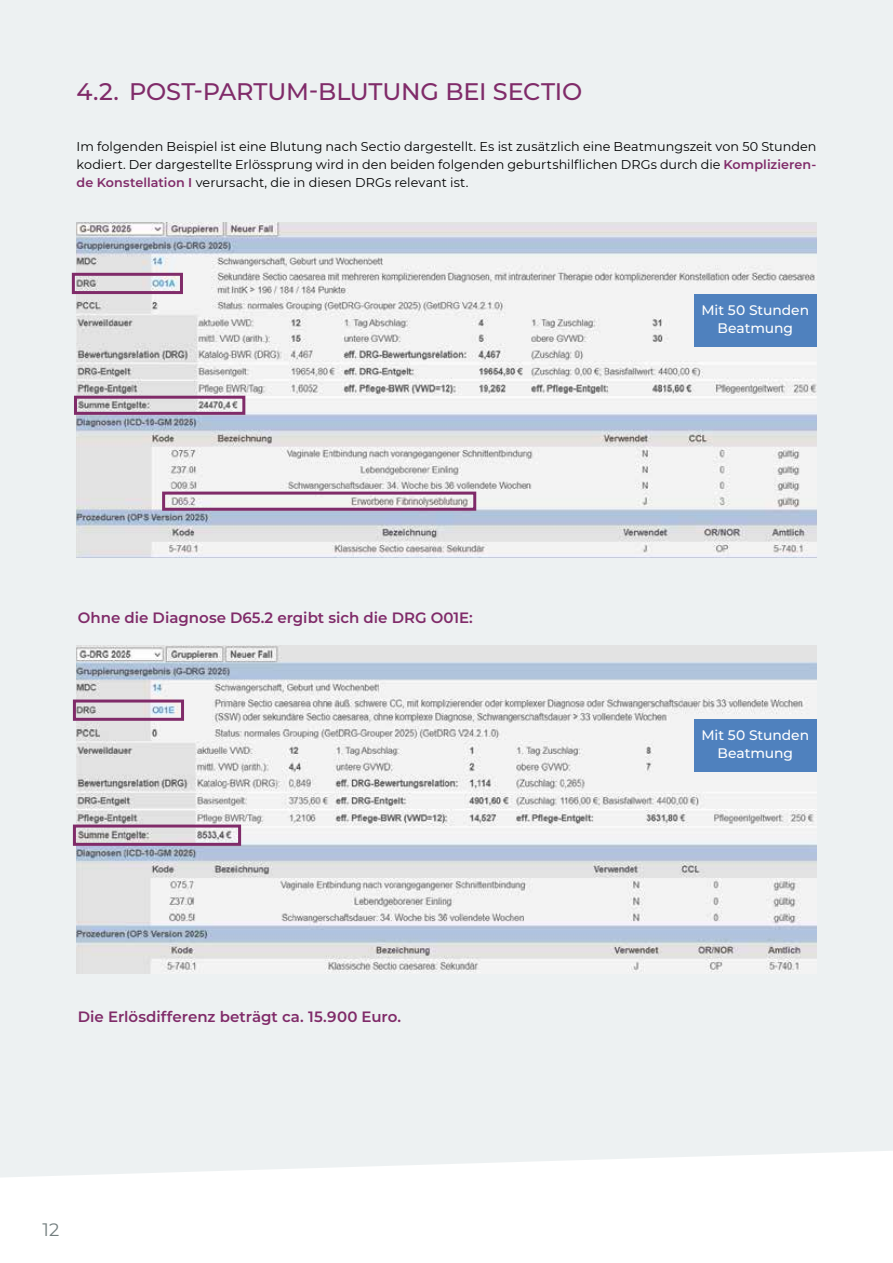
<style>
.page{position:relative;width:893px;height:1263px;background:#fff}
.page>*{position:absolute;margin:0;border:0;box-sizing:border-box;transform-origin:0 0}
.t1{font:500 24px "Montserrat";letter-spacing:-.005em;color:#802b69}
.t2{font:18px "Montserrat";color:#727d7e}
.t3{font:600 15px "Montserrat";color:#802b69}
.t4{font:500 13.8px/17.9px "Montserrat";color:#fff;text-align:center}
.t5{font:12.75px/18px "Montserrat";letter-spacing:.005em;color:#000;text-align:justify}
.s1{font-weight:600;color:#802b69}
</style>
<div class="page">
<div style="left:0;top:0;width:893px;height:1177px;background:#edf1f2"></div>
<img style="left:77px;top:222px;width:739px;height:335px">
<img style="left:77px;top:645px;width:739px;height:329px">
<div style="left:72px;top:273px;width:111px;height:21px;border:3px solid #802b69"></div>
<div style="left:74px;top:396px;width:171px;height:19px;border:3px solid #802b69"></div>
<div style="left:73px;top:699px;width:111px;height:22px;border:3px solid #802b69"></div>
<div style="left:162px;top:492px;width:314px;height:19px;border:3px solid #802b69"></div>
<div style="left:73px;top:824px;width:168px;height:22px;border:3px solid #802b69"></div>
<div style="left:694px;top:294px;width:122px;height:53px;background:#4f81be"></div>
<div style="left:694px;top:719px;width:122px;height:53px;background:#4f81be"></div>
<h1 class="t1" style="left:77px;top:74px;width:507px">4.2. POST-PARTUM-BLUTUNG BEI SECTIO</h1>
<p class="t5" style="left:77px;top:137px;width:741px">Im folgenden Beispiel ist eine Blutung nach Sectio dargestellt. Es ist zusätzlich eine Beatmungszeit von 50 Stunden kodiert. Der dargestellte Erlössprung wird in den beiden folgenden geburtshilflichen DRGs durch die <span class="s1">Komplizieren&shy;de Konstellation I</span> verursacht, die in diesen DRGs relevant ist.</p>
<p class="t4" style="left:701px;top:301px;width:109px">Mit 50 Stunden<br>Beatmung</p>
<p class="t3" style="left:78px;top:607px;width:396px">Ohne die Diagnose D65.2 ergibt sich die DRG O01E:</p>
<p class="t3" style="left:78px;top:1006px;width:325px">Die Erlösdifferenz beträgt ca. 15.900 Euro.</p>
<h2 class="t2" style="left:43px;top:1217px;width:18px">12</h2>
<p class="t4" style="left:701px;top:726px;width:109px">Mit 50 Stunden<br>Beatmung</p>
</div>
